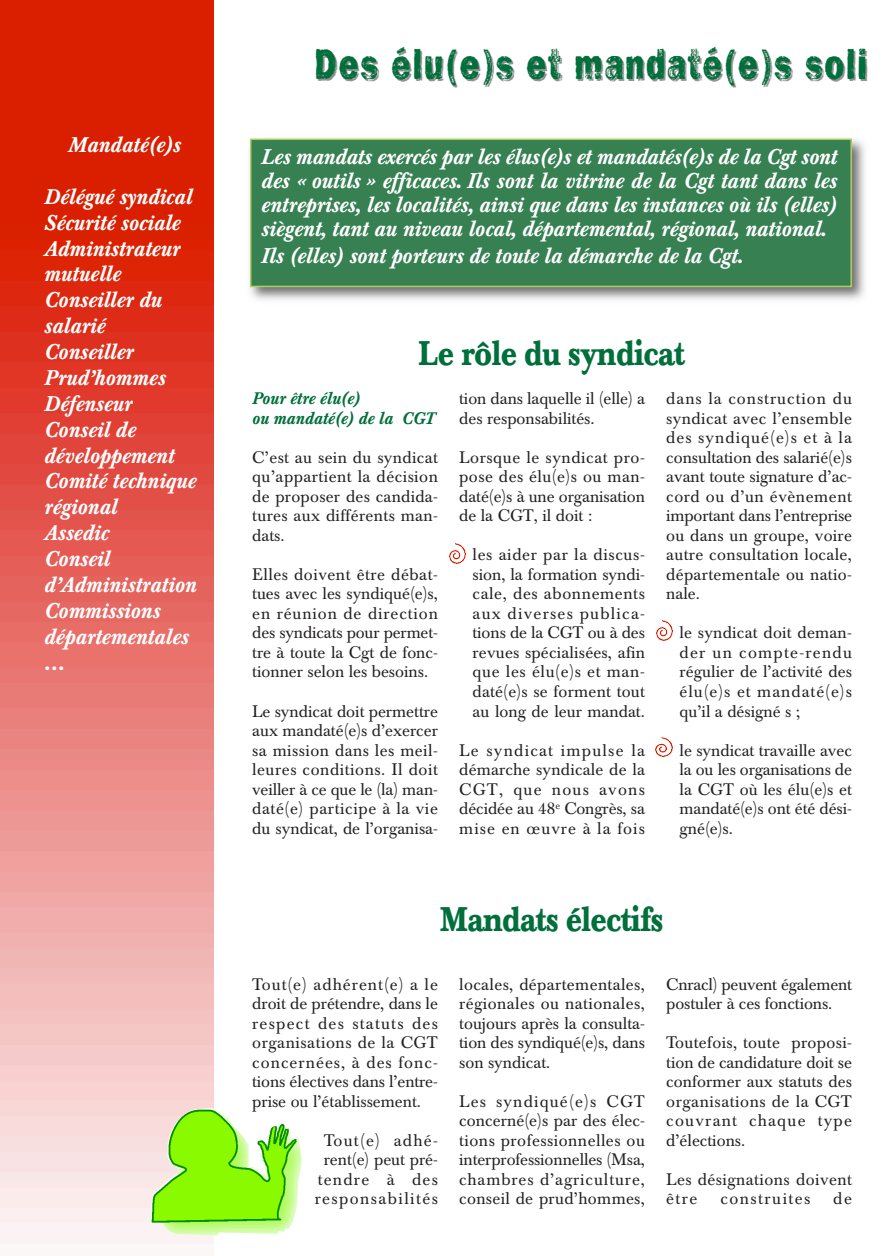
<style>
.page{position:relative;width:894px;height:1256px;background:#fff}
.page>*{position:absolute;margin:0;border:0;box-sizing:border-box;transform-origin:0 0}
.t1{font:44.55px "Frankie";letter-spacing:.05em;color:#006f3b;scale:.74 1}
.t2{font:700 33.75px "Baskerville BE";color:#006f3b;scale:.8 1}
.t3{font:italic 500 21px/25.8px "Baskerville BE";color:#fff}
.t4{font:16.5px/19.5px "Baskerville BE";color:#232021;text-align:justify}
.t5{font:16.5px/19.5px "Baskerville BE";letter-spacing:.075em;color:#232021;text-align:center}
.t6{font:italic 500 16.5px/19.5px "Baskerville BE";color:#006f3b}
.t7{font:16.5px/19.5px "Baskerville BE";letter-spacing:.025em;color:#232021}
.t8{font:16.5px "Baskerville BE";letter-spacing:.09em;color:#232021}
</style>
<div class="page">
<img style="left:0;top:0;width:213px;height:1244px">
<img style="left:249px;top:138px;width:616px;height:162px">
<div style="left:251px;top:140px;width:599px;height:145px;background:#368052"></div>
<div style="left:250px;top:138px;width:601px;height:149px;border:2px solid #acce5f"></div>
<img style="left:151px;top:1107px;width:151px;height:128px">
<img style="left:449px;top:543px;width:16px;height:20px">
<img style="left:656px;top:620px;width:16px;height:20px">
<img style="left:655px;top:737px;width:16px;height:19px">
<p class="t3" style="left:68px;top:134px;width:114px">Mandaté(e)s</p>
<p class="t3" style="left:44px;top:186px;width:154px">Délégué syndical<br>Sécurité sociale<br>Administrateur mutuelle<br>Conseiller du salarié<br>Conseiller<br>Prud’hommes<br>Défenseur<br>Conseil de développement<br>Comité technique régional<br>Assedic<br>Conseil d’Administration<br>Commissions départementales …</p>
<h1 class="t1" style="left:314px;top:42px;width:748px">Des élu(e)s et mandaté(e)s soli</h1>
<p class="t3" style="left:261px;top:147px;width:577px;line-height:24px;text-align:justify">Les mandats exercés par les élus(e)s et mandatés(e)s de la Cgt sont des « outils » efficaces. Ils sont la vitrine de la Cgt tant dans les entreprises, les localités, ainsi que dans les instances où ils (elles) siègent, tant au niveau local, départemental, régional, national.</p>
<p class="t3" style="left:261px;top:245px;width:483px">Ils (elles) sont porteurs de toute la démarche de la Cgt.</p>
<h2 class="t2" style="left:419px;top:340px;width:333px">Le rôle du syndicat</h2>
<p class="t6" style="left:252px;top:390px;width:184px">Pour être élu(e)<br>ou mandaté(e) de la CGT</p>
<p class="t4" style="left:252px;top:449px;width:187px">C’est au sein du syndicat qu’appartient la décision de proposer des candida&shy;tures aux différents man&shy;dats.</p>
<p class="t4" style="left:252px;top:566px;width:187px">Elles doivent être débat&shy;tues avec les syndiqué(e)s, en réunion de direction des syndicats pour permet&shy;tre à toute la Cgt de fonc&shy;tionner selon les besoins.</p>
<p class="t4" style="left:252px;top:702px;width:187px">Le syndicat doit permettre aux mandaté(e)s d’exercer sa mission dans les meil&shy;leures conditions. Il doit veiller à ce que le (la) man&shy;daté(e) participe à la vie du syndicat, de l’organisa-</p>
<p class="t4" style="left:459px;top:390px;width:187px">tion dans laquelle il (elle) a des responsabilités.</p>
<p class="t4" style="left:459px;top:449px;width:187px">Lorsque le syndicat pro&shy;pose des élu(e)s ou man&shy;daté(e)s à une organisation de la CGT, il doit :</p>
<p class="t4" style="left:472px;top:546px;width:174px">les aider par la discus&shy;sion, la formation syndi&shy;cale, des abonnements aux diverses publica&shy;tions de la CGT ou à des revues spécialisées, afin que les élu(e)s et man&shy;daté(e)s se forment tout au long de leur mandat.</p>
<p class="t4" style="left:459px;top:741px;width:187px">Le syndicat impulse la démarche syndicale de la CGT, que nous avons décidée au 48<sup>e</sup> Congrès, sa mise en œuvre à la fois</p>
<p class="t4" style="left:666px;top:390px;width:187px">dans la construction du syndicat avec l’ensemble des syndiqué(e)s et à la consultation des salarié(e)s avant toute signature d’ac&shy;cord ou d’un évènement important dans l’entreprise ou dans un groupe, voire autre consultation locale, départementale ou natio&shy;nale.</p>
<p class="t4" style="left:679px;top:624px;width:174px">le syndicat doit deman&shy;der un compte-rendu régulier de l’activité des élu(e)s et mandaté(e)s qu’il a désigné s ;</p>
<p class="t4" style="left:679px;top:741px;width:174px">le syndicat travaille avec la ou les organisations de la CGT où les élu(e)s et mandaté(e)s ont été dési&shy;gné(e)s.</p>
<h2 class="t2" style="left:440px;top:906px;width:279px">Mandats électifs</h2>
<p class="t4" style="left:252px;top:975px;width:187px">Tout(e) adhérent(e) a le droit de prétendre, dans le respect des statuts des organisations de la CGT concernées, à des fonc&shy;tions électives dans l’entre&shy;prise ou l’établissement.</p>
<p class="t5" style="left:314px;top:1131px;width:125px">Tout(e) adhé&shy;rent(e) peut pré&shy;tendre à des responsabilités</p>
<p class="t4" style="left:459px;top:975px;width:187px">locales, départementales, régionales ou nationales, toujours après la consulta&shy;tion des syndiqué(e)s, dans son syndicat.</p>
<p class="t4" style="left:459px;top:1092px;width:187px">Les syndiqué(e)s CGT concerné(e)s par des élec&shy;tions professionnelles ou interprofessionnelles (Msa, chambres d’agriculture, conseil de prud’hommes,</p>
<p class="t4" style="left:666px;top:975px;width:187px">Cnracl) peuvent également postuler à ces fonctions.</p>
<p class="t4" style="left:666px;top:1034px;width:187px">Toutefois, toute proposi&shy;tion de candidature doit se conformer aux statuts des organisations de la CGT couvrant chaque type d’élections.</p>
<p class="t7" style="left:666px;top:1170px;width:187px">Les désignations doivent être</p>
<p class="t8" style="left:720px;top:1191px;width:92px">construites</p>
<p class="t4" style="left:832px;top:1190px;width:20px">de</p>
</div>
